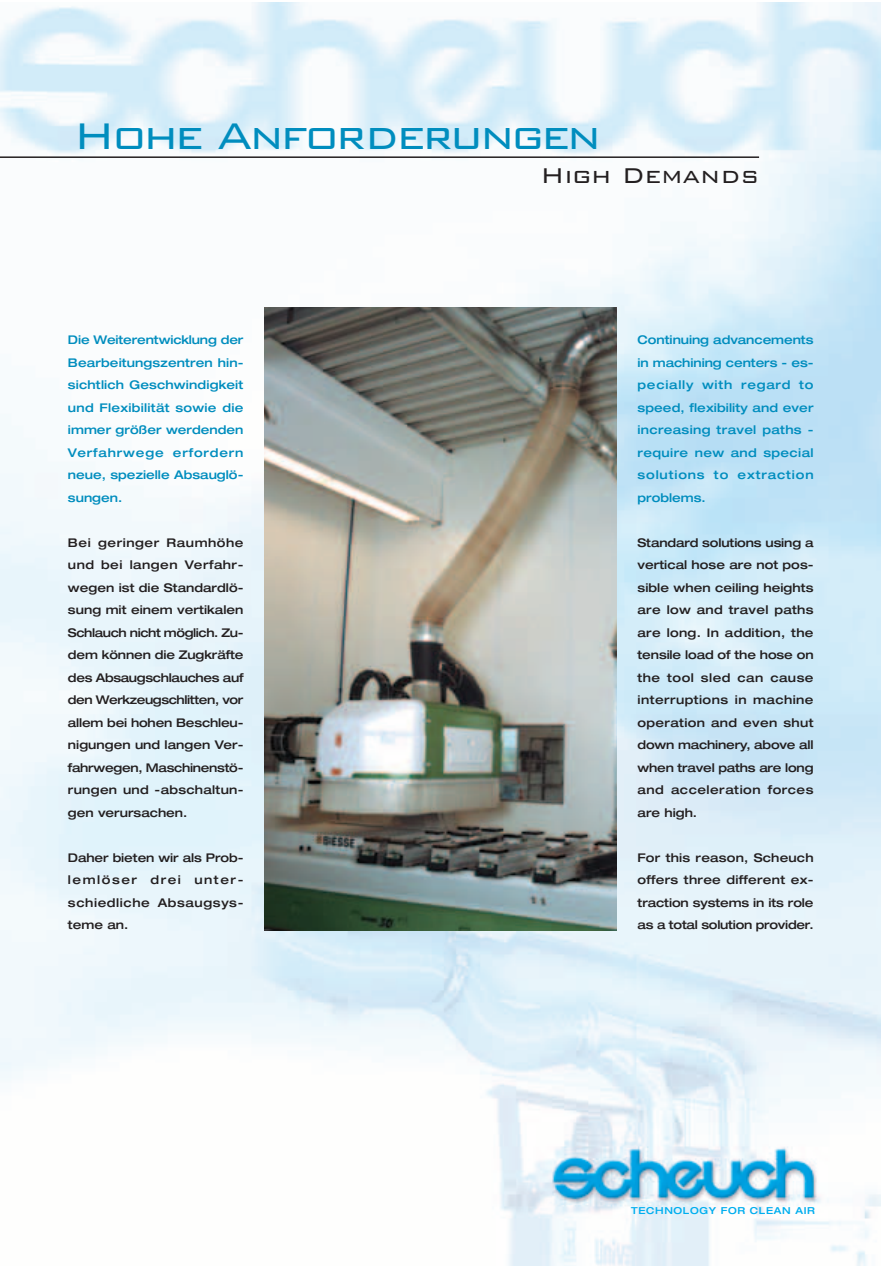
<style>
.page{position:relative;width:881px;height:1268px;background:#fff}
.page>*{position:absolute;margin:0;border:0;box-sizing:border-box;transform-origin:0 0}
.t1{font:300 49.5px "Bank Gothic BT";letter-spacing:-.06em;color:#008dbe}
.t2{font:300 28.5px "Bank Gothic BT";color:#231f20}
.t3{font:500 expanded 12px/22.5px "Helvetica Neue";color:#231f20;text-align:justify}
.t4{font:500 expanded 12px/22.5px "Helvetica Neue";letter-spacing:.03em;color:#008dbe;text-align:justify}
.t5{font:500 expanded 9.6px "Helvetica Neue";letter-spacing:.065em;color:#00aeef}
</style>
<div class="page">
<img style="left:0;top:2px;width:880px;height:1263px">
<hr style="left:0;top:156px;width:759px;height:2px;background:#231f20">
<img style="left:265px;top:307px;width:351px;height:623px">
<h1 class="t1" style="left:73px;top:102px;width:529px">Hohe Anforderungen</h1>
<h2 class="t2" style="left:540px;top:157px;width:220px">High Demands</h2>
<p class="t4" style="left:68px;top:330px;width:177px">Die Weiterentwicklung der Bearbeitungszentren hin&shy;sichtlich Geschwindigkeit und Flexibilität sowie die immer größer werdenden Verfahrwege erfordern neue, spezielle Absauglö&shy;sungen.</p>
<p class="t3" style="left:68px;top:532px;width:177px">Bei geringer Raumhöhe und bei langen Verfahr&shy;wegen ist die Standardlö&shy;sung mit einem vertikalen Schlauch nicht möglich. Zu&shy;dem können die Zugkräfte des Absaugschlauches auf den Werkzeugschlitten, vor allem bei hohen Beschleu&shy;nigungen und langen Ver&shy;fahrwegen, Maschinenstö&shy;rungen und -abschaltun&shy;gen verursachen.</p>
<p class="t3" style="left:68px;top:847px;width:177px">Daher bieten wir als Prob&shy;lemlöser drei unter&shy;schiedliche Absaugsys&shy;teme an.</p>
<p class="t4" style="left:637px;top:330px;width:177px">Continuing advancements in machining centers - es&shy;pecially with regard to speed, flexibility and ever increasing travel paths - require new and special solutions to extraction problems.</p>
<p class="t3" style="left:637px;top:532px;width:177px">Standard solutions using a vertical hose are not pos&shy;sible when ceiling heights are low and travel paths are long. In addition, the tensile load of the hose on the tool sled can cause interruptions in machine operation and even shut down machinery, above all when travel paths are long and acceleration forces are high.</p>
<p class="t3" style="left:637px;top:847px;width:177px">For this reason, Scheuch offers three different ex&shy;traction systems in its role as a total solution provider.</p>
<p class="t5" style="left:631px;top:1207px;width:185px">TECHNOLOGY FOR CLEAN AIR</p>
</div>
